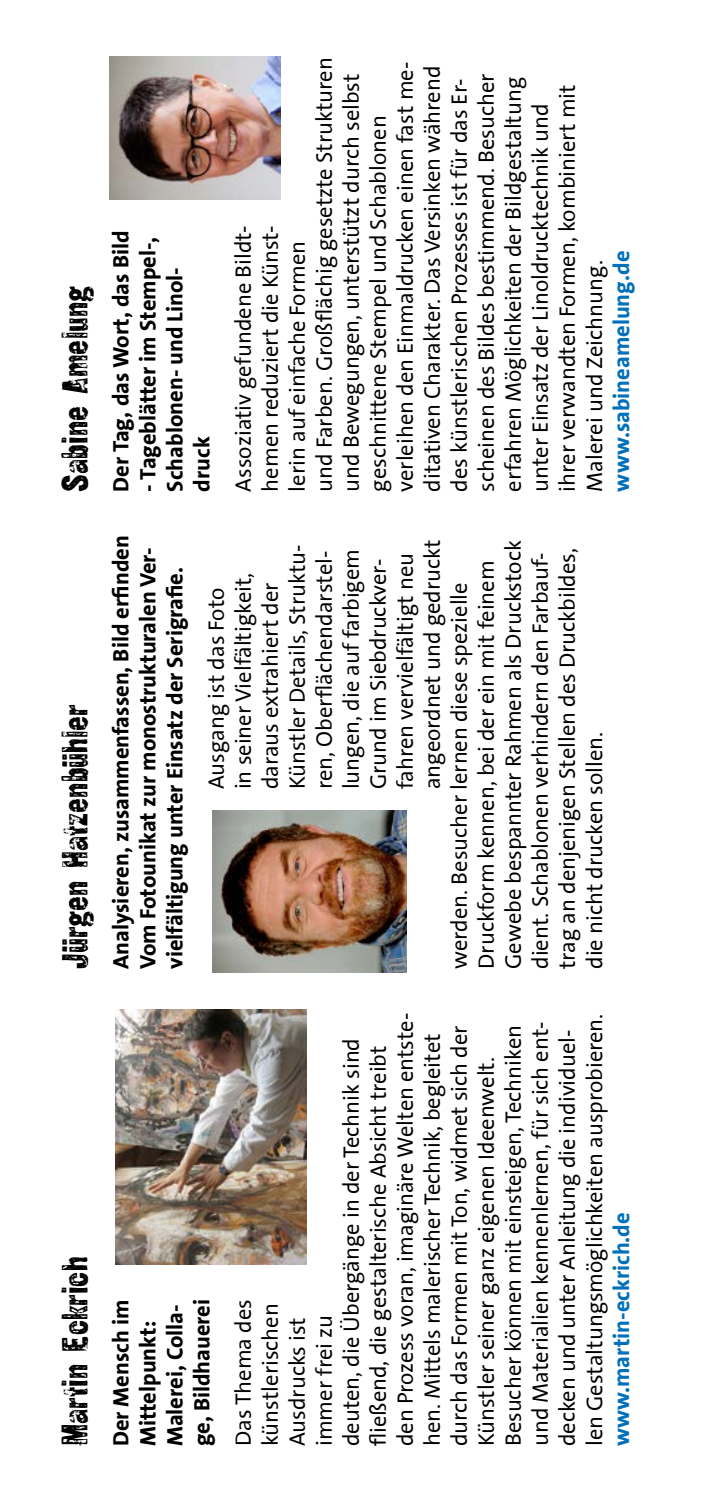
<style>
.page{position:relative;width:702px;height:1503px;background:#fff}
.page>*{position:absolute;margin:0;border:0;box-sizing:border-box;transform-origin:0 0}
.t1{font:37.5px "Raw Normal";color:#000}
.t2{font:22.5px/27px "The Sans Office";color:#000}
.t3{font:700 22.5px/27px "The Sans Office";color:#000}
.t4{font:700 22.5px "The Sans Office";color:#0070bb}
</style>
<div class="page">
<img style="left:115px;top:1009px;width:192px;height:255px">
<img style="left:109px;top:57px;width:171px;height:143px">
<img style="left:213px;top:810px;width:193px;height:162px">
<h1 class="t1" style="left:55px;top:491px;width:207px;rotate:-90deg">Sabine Amelung</h1>
<p class="t3" style="left:108px;top:491px;width:262px;rotate:-90deg">Der Tag, das Wort, das Bild</p>
<p class="t3" style="left:135px;top:491px;width:256px;rotate:-90deg">- Tageblätter im Stempel-,<br>Schablonen- und Linol&shy;druck</p>
<p class="t2" style="left:231px;top:491px;width:435px;rotate:-90deg">Assoziativ gefundene Bildt-<br>hemen reduziert die Künst-<br>lerin auf einfache Formen<br>und Farben. Großflächig gesetzte Strukturen und Bewegungen, unterstützt durch selbst geschnittene Stempel und Schablonen verleihen den Einmaldrucken einen fast me&shy;ditativen Charakter. Das Versinken während des künstlerischen Prozesses ist für das Er&shy;scheinen des Bildes bestimmend. Besucher erfahren Möglichkeiten der Bildgestaltung unter Einsatz der Linoldrucktechnik und ihrer verwandten Formen, kombiniert mit Malerei und Zeichnung.</p>
<p class="t4" style="left:609px;top:491px;width:242px;rotate:-90deg">www.sabineamelung.de</p>
<h1 class="t1" style="left:55px;top:969px;width:266px;rotate:-90deg">Jürgen Hatzenbühler</h1>
<p class="t3" style="left:108px;top:969px;width:435px;rotate:-90deg">Analysieren, zusammenfassen, Bild erfinden<br>Vom Fotounikat zur monostrukturalen Ver&shy;vielfältigung unter Einsatz der Serigrafie.</p>
<p class="t2" style="left:231px;top:789px;width:218px;rotate:-90deg">in seiner Vielfältigkeit,</p>
<p class="t2" style="left:258px;top:789px;width:208px;rotate:-90deg">daraus extrahiert der</p>
<p class="t2" style="left:204px;top:789px;width:203px;rotate:-90deg">Ausgang ist das Foto</p>
<p class="t2" style="left:420px;top:789px;width:251px;rotate:-90deg">angeordnet und gedruckt</p>
<p class="t2" style="left:501px;top:969px;width:430px;rotate:-90deg">Gewebe bespannter Rahmen als Druckstock</p>
<p class="t2" style="left:285px;top:789px;width:246px;rotate:-90deg">Künstler Details, Struktu-</p>
<p class="t2" style="left:312px;top:789px;width:240px;rotate:-90deg">ren, Oberflächendarstel-</p>
<p class="t2" style="left:339px;top:789px;width:242px;rotate:-90deg">lungen, die auf farbigem</p>
<p class="t2" style="left:366px;top:789px;width:232px;rotate:-90deg">Grund im Siebdruckver-</p>
<p class="t2" style="left:393px;top:789px;width:238px;rotate:-90deg">fahren vervielfältigt neu</p>
<p class="t2" style="left:528px;top:969px;width:418px;rotate:-90deg">dient. Schablonen verhindern den Farbauf-</p>
<p class="t2" style="left:555px;top:969px;width:422px;rotate:-90deg">trag an denjenigen Stellen des Druckbildes,</p>
<p class="t2" style="left:474px;top:969px;width:410px;rotate:-90deg">Druckform kennen, bei der ein mit feinem</p>
<p class="t2" style="left:447px;top:969px;width:388px;rotate:-90deg">werden. Besucher lernen diese spezielle</p>
<p class="t2" style="left:582px;top:969px;width:238px;rotate:-90deg">die nicht drucken sollen.</p>
<h1 class="t1" style="left:55px;top:1446px;width:191px;rotate:-90deg">Martin Eckrich</h1>
<p class="t3" style="left:108px;top:1446px;width:149px;rotate:-90deg">Der Mensch im<br>Mittelpunkt:<br>Malerei, Colla&shy;ge, Bildhauerei</p>
<p class="t2" style="left:231px;top:1446px;width:435px;rotate:-90deg">Das Thema des<br>künstlerischen<br>Ausdrucks ist<br>immer frei zu<br>deuten, die Übergänge in der Technik sind fließend, die gestalterische Absicht treibt den Prozess voran, imaginäre Welten entste&shy;hen. Mittels malerischer Technik, begleitet durch das Formen mit Ton, widmet sich der Künstler seiner ganz eigenen Ideenwelt.<br>Besucher können mit einsteigen, Techniken und Materialien kennenlernen, für sich ent&shy;decken und unter Anleitung die individuel&shy;len Gestaltungsmöglichkeiten ausprobieren.</p>
<p class="t4" style="left:609px;top:1446px;width:235px;rotate:-90deg">www.martin-eckrich.de</p>
</div>
